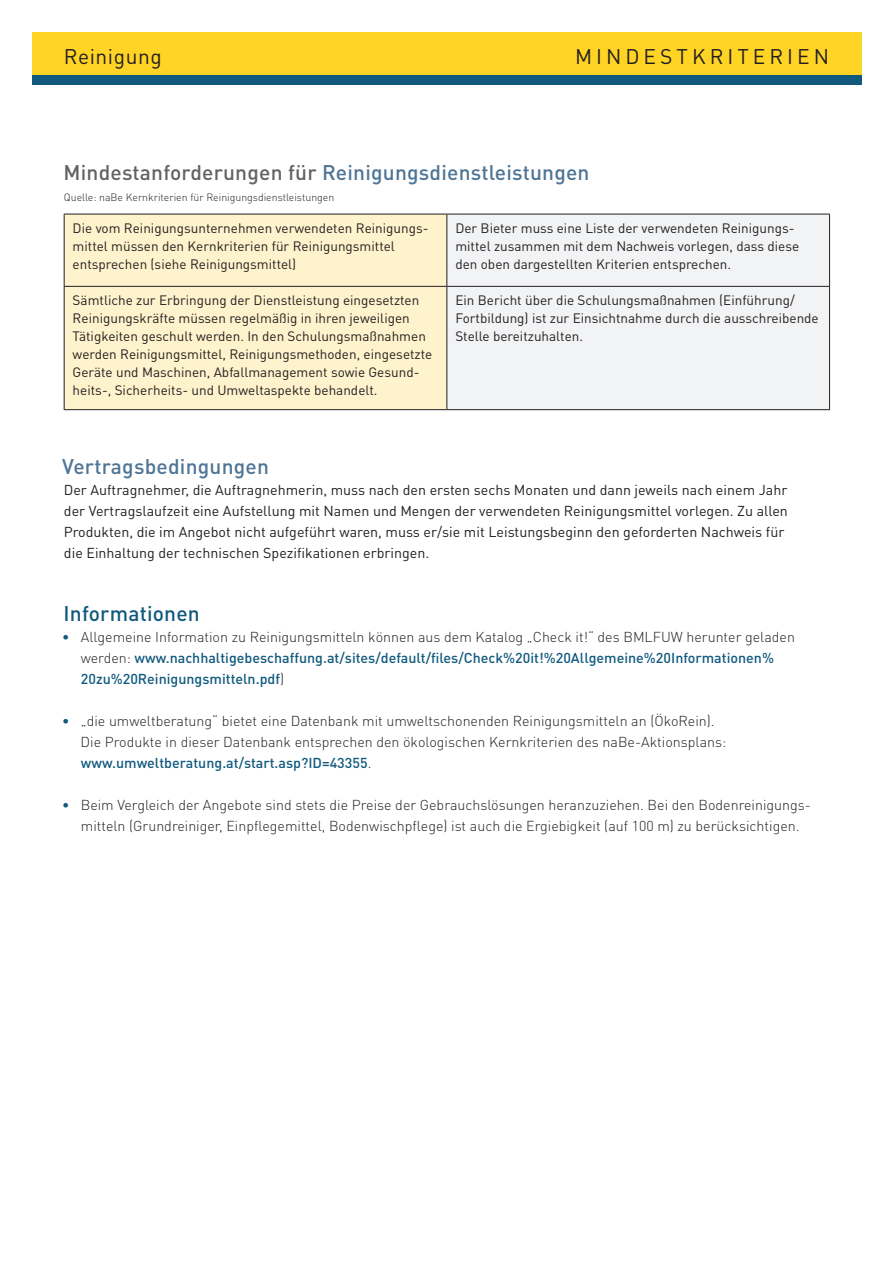
<style>
.page{position:relative;width:893px;height:1263px;background:#fff}
.page>*{position:absolute;margin:0;border:0;box-sizing:border-box;transform-origin:0 0}
.t1{font:500 21px "DIN Pro";letter-spacing:.01em;color:#4f7595}
.t2{font:21px "DIN Pro";letter-spacing:.19em;color:#231f20}
.t3{font:500 21px "DIN Pro";letter-spacing:.01em;color:#115a7e}
.t4{font:21px "DIN Pro";letter-spacing:.025em;color:#231f20}
.t5{font:300 14.25px/21px "DIN Pro";color:#231f20}
.t6{font:14.25px/21px "DIN Pro";color:#231f20}
.t7{font:500 14.25px/21px "DIN Pro";color:#115a7e}
.t8{font:13.5px/18px "DIN Pro";color:#231f20}
.t9{font:300 10.5px "DIN Pro";color:#231f20}
.s1{color:#636366}
.s2{font-weight:900}
.s3{font-weight:300;color:#231f20}
.s4{font-weight:900;color:#115a7e}
.s5{font-weight:500;color:#115a7e}
</style>
<div class="page">
<div style="left:32px;top:74px;width:829px;height:11px;background:#115a7e"></div>
<div style="left:32px;top:32px;width:829px;height:42px;background:#ffd424"></div>
<div style="left:65px;top:215px;width:381px;height:194px;background:#fef3cc"></div>
<div style="left:447px;top:215px;width:382px;height:194px;background:#f2f3f4"></div>
<hr style="left:64px;top:214px;width:383px;height:1px;background:#231f20">
<hr style="left:64px;top:214px;width:1px;height:72px;background:#231f20">
<hr style="left:447px;top:214px;width:383px;height:1px;background:#231f20">
<hr style="left:446px;top:214px;width:1px;height:72px;background:#231f20">
<hr style="left:829px;top:214px;width:1px;height:72px;background:#231f20">
<hr style="left:64px;top:286px;width:383px;height:1px;background:#231f20">
<hr style="left:64px;top:287px;width:1px;height:122px;background:#231f20">
<hr style="left:447px;top:286px;width:383px;height:1px;background:#231f20">
<hr style="left:446px;top:287px;width:1px;height:122px;background:#231f20">
<hr style="left:829px;top:287px;width:1px;height:122px;background:#231f20">
<hr style="left:64px;top:409px;width:383px;height:1px;background:#231f20">
<hr style="left:447px;top:409px;width:383px;height:1px;background:#231f20">
<h1 class="t4" style="left:64px;top:42px;width:99px">Reinigung</h1>
<h1 class="t2" style="left:575px;top:42px;width:255px">MINDESTKRITERIEN</h1>
<h1 class="t1" style="left:64px;top:158px;width:528px"><span class="s1">Mindestanforderungen für</span> Reinigungsdienstleistungen</h1>
<p class="t9" style="left:64px;top:190px;width:272px">Quelle: naBe Kernkriterien für Reinigungsdienstleistungen</p>
<p class="t8" style="left:73px;top:218px;width:357px">Die vom Reinigungsunternehmen verwendeten Reinigungs&shy;mittel müssen den Kernkriterien für Reinigungsmittel entsprechen (siehe Reinigungsmittel)</p>
<p class="t8" style="left:455px;top:218px;width:345px">Der Bieter muss eine Liste der verwendeten Reinigungs&shy;mittel zusammen mit dem Nachweis vorlegen, dass diese den oben dargestellten Kriterien entsprechen.</p>
<p class="t8" style="left:73px;top:291px;width:361px">Sämtliche zur Erbringung der Dienstleistung eingesetzten Reinigungskräfte müssen regelmäßig in ihren jeweiligen Tätigkeiten geschult werden. In den Schulungsmaßnahmen werden Reinigungsmittel, Reinigungsmethoden, eingesetzte Geräte und Maschinen, Abfallmanagement sowie Gesund&shy;heits-, Sicherheits- und Umweltaspekte behandelt.</p>
<p class="t8" style="left:455px;top:291px;width:365px">Ein Bericht über die Schulungsmaßnahmen (Einführung/<br>Fortbildung) ist zur Einsichtnahme durch die ausschreibende<br>Stelle bereitzuhalten.</p>
<h1 class="t1" style="left:62px;top:452px;width:208px">Vertragsbedingungen</h1>
<p class="t6" style="left:64px;top:479px;width:726px">Der Auftragnehmer, die Auftragnehmerin, muss nach den ersten sechs Monaten und dann jeweils nach einem Jahr der Vertragslaufzeit eine Aufstellung mit Namen und Mengen der verwendeten Reinigungsmittel vorlegen. Zu allen Produkten, die im Angebot nicht aufgeführt waren, muss er/sie mit Leistungsbeginn den geforderten Nachweis für die Einhaltung der technischen Spezifikationen erbringen.</p>
<h1 class="t3" style="left:64px;top:599px;width:138px">Informationen</h1>
<p class="t7" style="left:81px;top:626px;width:716px;text-indent:-18px"><span class="s2">•</span> <span class="s3">Allgemeine Information zu Reinigungsmitteln können aus dem Katalog „Check it!“ des BMLFUW herunter geladen werden:</span> www.nachhaltigebeschaffung.at/sites/default/files/Check%20it!%20Allgemeine%20Informationen%<br>20zu%20Reinigungsmitteln.pdf<span class="s3">)</span></p>
<p class="t5" style="left:81px;top:710px;width:647px;text-indent:-18px"><span class="s4">•</span> „die umweltberatung“ bietet eine Datenbank mit umweltschonenden Reinigungsmitteln an (ÖkoRein).<br>Die Produkte in dieser Datenbank entsprechen den ökologischen Kernkriterien des naBe-Aktionsplans: <span class="s5">www.umweltberatung.at/start.asp?ID=43355</span>.</p>
<p class="t5" style="left:62px;top:794px;width:750px;text-align:center"><span class="s4">•</span> Beim Vergleich der Angebote sind stets die Preise der Gebrauchslösungen heranzuziehen. Bei den Bodenreinigungs&shy;mitteln (Grundreiniger, Einpflegemittel, Bodenwischpflege) ist auch die Ergiebigkeit (auf 100 m) zu berücksichtigen.</p>
</div>
